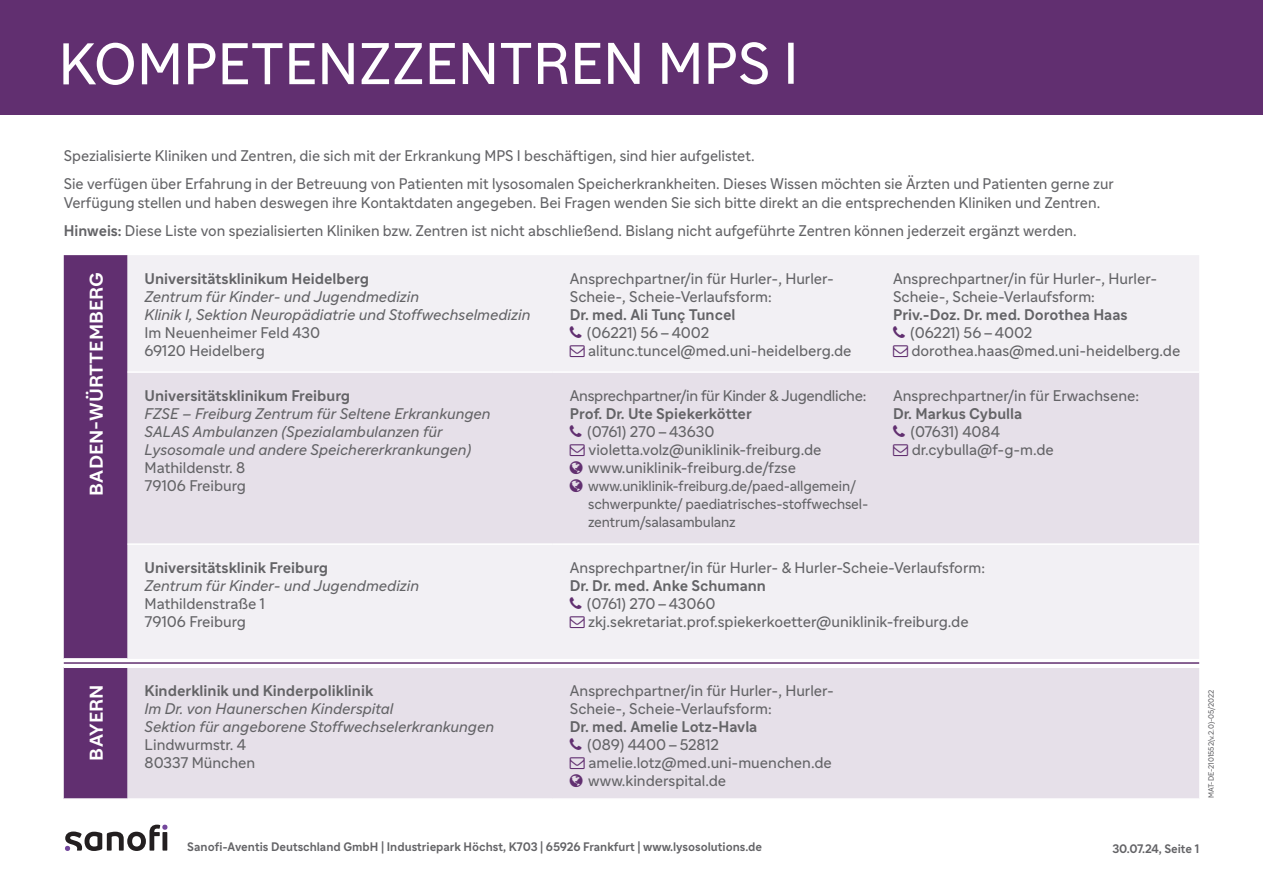
<style>
.page{position:relative;width:1263px;height:893px;background:#fff}
.page>*{position:absolute;margin:0;border:0;box-sizing:border-box;transform-origin:0 0}
.t1{font:57px "Sanofi Sans";color:#fff}
.Bundesland{font:700 18px "Sanofi Sans";color:#fff;scale:1.1 1}
.p_table{font:15px/18px "Sanofi Sans";color:#636366}
.p-copy{font:15px/19.5px "Sanofi Sans";color:#636366}
.p_table-2{font:italic 15px "Sanofi Sans";color:#636366}
.p_table-3{font:700 15px "Sanofi Sans";color:#636366}
.p_table-4{font:15px "Sanofi Sans";letter-spacing:-.02em;color:#636366}
.p_table-5{font:14.25px/18px "Sanofi Sans";letter-spacing:-.01em;color:#636366}
.t2{font:700 12px "Sanofi Sans";color:#636366}
.t3{font:7.5px "Sanofi Sans";color:#636366}
.s1{font-weight:700}
</style>
<div class="page">
<div style="left:0;top:0;width:1263px;height:115px;background:#612f70"></div>
<svg style="left:65px;top:825px;width:102px;height:26px"></svg>
<div style="left:64px;top:255px;width:64px;height:543px;background:#612f70"></div>
<div style="left:128px;top:255px;width:1071px;height:116px;background:#f2f0f4"></div>
<svg style="left:128px;top:373px;width:1071px;height:425px;fill:#e6e0e9"></svg>
<div style="left:64px;top:659px;width:1135px;height:8px;background:#fff"></div>
<hr style="left:128px;top:543px;width:425px;height:2px;background:#fff">
<hr style="left:553px;top:543px;width:323px;height:2px;background:#fff">
<hr style="left:876px;top:543px;width:323px;height:2px;background:#fff">
<hr style="left:64px;top:658px;width:64px;height:2px;background:#fff">
<hr style="left:64px;top:666px;width:64px;height:2px;background:#fff">
<hr style="left:128px;top:666px;width:425px;height:2px;background:#fff">
<hr style="left:553px;top:666px;width:323px;height:2px;background:#fff">
<hr style="left:876px;top:666px;width:323px;height:2px;background:#fff">
<hr style="left:64px;top:662px;width:1135px;height:2px;background:#612f70">
<svg style="left:570px;top:326px;width:12px;height:12px"></svg>
<svg style="left:570px;top:345px;width:15px;height:12px"></svg>
<svg style="left:893px;top:326px;width:12px;height:12px"></svg>
<svg style="left:893px;top:345px;width:15px;height:12px"></svg>
<svg style="left:570px;top:425px;width:12px;height:12px"></svg>
<svg style="left:570px;top:444px;width:15px;height:48px"></svg>
<svg style="left:893px;top:425px;width:12px;height:12px"></svg>
<svg style="left:893px;top:444px;width:15px;height:12px"></svg>
<svg style="left:570px;top:597px;width:12px;height:12px"></svg>
<svg style="left:570px;top:616px;width:15px;height:12px"></svg>
<svg style="left:570px;top:738px;width:12px;height:12px"></svg>
<svg style="left:570px;top:758px;width:15px;height:29px"></svg>
<h1 class="t1" style="left:59px;top:29px;width:742px">KOMPETENZZENTREN MPS I</h1>
<p class="p-copy" style="left:64px;top:146px;width:692px">Spezialisierte Kliniken und Zentren, die sich mit der Erkrankung MPS I beschäftigen, sind hier aufgelistet.</p>
<p class="p-copy" style="left:64px;top:174px;width:1051px">Sie verfügen über Erfahrung in der Betreuung von Patienten mit lysosomalen Speicherkrankheiten. Dieses Wissen möchten sie Ärzten und Patienten gerne zur<br>Verfügung stellen und haben deswegen ihre Kontaktdaten angegeben. Bei Fragen wenden Sie sich bitte direkt an die entsprechenden Kliniken und Zentren.</p>
<p class="p-copy" style="left:64px;top:221px;width:1014px"><span class="s1">Hinweis:</span> Diese Liste von spezialisierten Kliniken bzw. Zentren ist nicht abschließend. Bislang nicht aufgeführte Zentren können jederzeit ergänzt werden.</p>
<p class="Bundesland" style="left:85px;top:495px;width:205px;rotate:-90deg">BADEN-WÜRTTEMBERG</p>
<p class="p_table-3" style="left:145px;top:269px;width:226px">Universitätsklinikum Heidelberg</p>
<p class="p_table-2" style="left:145px;top:288px;width:276px">Zentrum für Kinder- und Jugendmedizin</p>
<p class="p_table-2" style="left:145px;top:306px;width:387px">Klinik I, Sektion Neuropädiatrie und Stoffwechselmedizin</p>
<p class="p_table" style="left:145px;top:324px;width:177px">Im Neuenheimer Feld 430</p>
<p class="p_table" style="left:145px;top:342px;width:122px">69120 Heidelberg</p>
<p class="p_table-3" style="left:145px;top:386px;width:207px">Universitätsklinikum Freiburg</p>
<p class="p_table-2" style="left:145px;top:405px;width:348px">FZSE – Freiburg Zentrum für Seltene Erkrankungen</p>
<p class="p_table-2" style="left:145px;top:423px;width:300px">SALAS Ambulanzen (Spezialambulanzen für</p>
<p class="p_table-2" style="left:145px;top:441px;width:328px">Lysosomale und andere Speichererkrankungen)</p>
<p class="p_table" style="left:145px;top:459px;width:102px">Mathildenstr. 8</p>
<p class="p_table" style="left:145px;top:477px;width:103px">79106 Freiburg</p>
<p class="p_table-3" style="left:145px;top:558px;width:185px">Universitätsklinik Freiburg</p>
<p class="p_table-2" style="left:145px;top:577px;width:276px">Zentrum für Kinder- und Jugendmedizin</p>
<p class="p_table" style="left:145px;top:595px;width:122px">Mathildenstraße 1</p>
<p class="p_table" style="left:145px;top:613px;width:103px">79106 Freiburg</p>
<p class="p_table" style="left:570px;top:270px;width:266px">Ansprechpartner/in für Hurler-, Hurler-<br>Scheie-, Scheie-Verlaufsform:</p>
<p class="p_table-3" style="left:570px;top:305px;width:167px">Dr. med. Ali Tunç Tuncel</p>
<p class="p_table" style="left:587px;top:324px;width:124px">(06221) 56–4002</p>
<p class="p_table" style="left:588px;top:342px;width:265px">alitunc.tuncel@med.uni-heidelberg.de</p>
<p class="p_table-4" style="left:570px;top:387px;width:298px">Ansprechpartner/in für Kinder &amp; Jugendliche:</p>
<p class="p_table-3" style="left:570px;top:404px;width:184px">Prof. Dr. Ute Spiekerkötter</p>
<p class="p_table" style="left:587px;top:423px;width:129px">(0761) 270–43630</p>
<p class="p_table" style="left:589px;top:441px;width:234px">violetta.volz@uniklinik-freiburg.de</p>
<p class="p_table" style="left:588px;top:459px;width:209px">www.uniklinik-freiburg.de/fzse</p>
<p class="p_table-5" style="left:588px;top:477px;width:281px">www.uniklinik-freiburg.de/paed-allgemein/ schwerpunkte/ paediatrisches-stoffwechsel&shy;zentrum/salasambulanz</p>
<p class="p_table" style="left:893px;top:270px;width:266px">Ansprechpartner/in für Hurler-, Hurler-<br>Scheie-, Scheie-Verlaufsform:</p>
<p class="p_table-3" style="left:893px;top:305px;width:236px">Priv.-Doz. Dr. med. Dorothea Haas</p>
<p class="p_table" style="left:910px;top:324px;width:124px">(06221) 56–4002</p>
<p class="p_table" style="left:911px;top:342px;width:270px">dorothea.haas@med.uni-heidelberg.de</p>
<p class="p_table" style="left:893px;top:387px;width:248px">Ansprechpartner/in für Erwachsene:</p>
<p class="p_table-3" style="left:893px;top:404px;width:131px">Dr. Markus Cybulla</p>
<p class="p_table" style="left:910px;top:423px;width:91px">(07631) 4084</p>
<p class="p_table" style="left:912px;top:441px;width:144px">dr.cybulla@f-g-m.de</p>
<p class="p_table" style="left:570px;top:559px;width:417px">Ansprechpartner/in für Hurler- &amp; Hurler-Scheie-Verlaufsform:</p>
<p class="p_table-3" style="left:570px;top:576px;width:198px">Dr. Dr. med. Anke Schumann</p>
<p class="p_table" style="left:587px;top:595px;width:130px">(0761) 270–43060</p>
<p class="p_table" style="left:588px;top:613px;width:382px">zkj.sekretariat.prof.spiekerkoetter@uniklinik-freiburg.de</p>
<p class="Bundesland" style="left:85px;top:760px;width:71px;rotate:-90deg">BAYERN</p>
<p class="p_table-3" style="left:145px;top:682px;width:230px">Kinderklinik und Kinderpoliklinik</p>
<p class="p_table-2" style="left:145px;top:700px;width:250px">Im Dr. von Haunerschen Kinderspital</p>
<p class="p_table-2" style="left:145px;top:718px;width:351px">Sektion für angeborene Stoffwechselerkrankungen</p>
<p class="p_table" style="left:145px;top:736px;width:103px">Lindwurmstr. 4</p>
<p class="p_table" style="left:145px;top:754px;width:112px">80337 München</p>
<p class="p_table" style="left:570px;top:682px;width:266px">Ansprechpartner/in für Hurler-, Hurler-<br>Scheie-, Scheie-Verlaufsform:</p>
<p class="p_table-3" style="left:570px;top:718px;width:189px">Dr. med. Amelie Lotz-Havla</p>
<p class="p_table" style="left:587px;top:736px;width:133px">(089) 4400–52812</p>
<p class="p_table" style="left:589px;top:754px;width:245px">amelie.lotz@med.uni-muenchen.de</p>
<p class="p_table" style="left:588px;top:772px;width:139px">www.kinderspital.de</p>
<p class="t2" style="left:187px;top:839px;width:576px">Sanofi-Aventis Deutschland GmbH | Industriepark Höchst, K703 | 65926 Frankfurt | www.lysosolutions.de</p>
<p class="t3" style="left:1206px;top:798px;width:110px;rotate:-90deg">MAT-DE-2101552(v.2.0)-05/2022</p>
<p class="t2" style="left:1112px;top:841px;width:88px">30.07.24, Seite 1</p>
</div>
